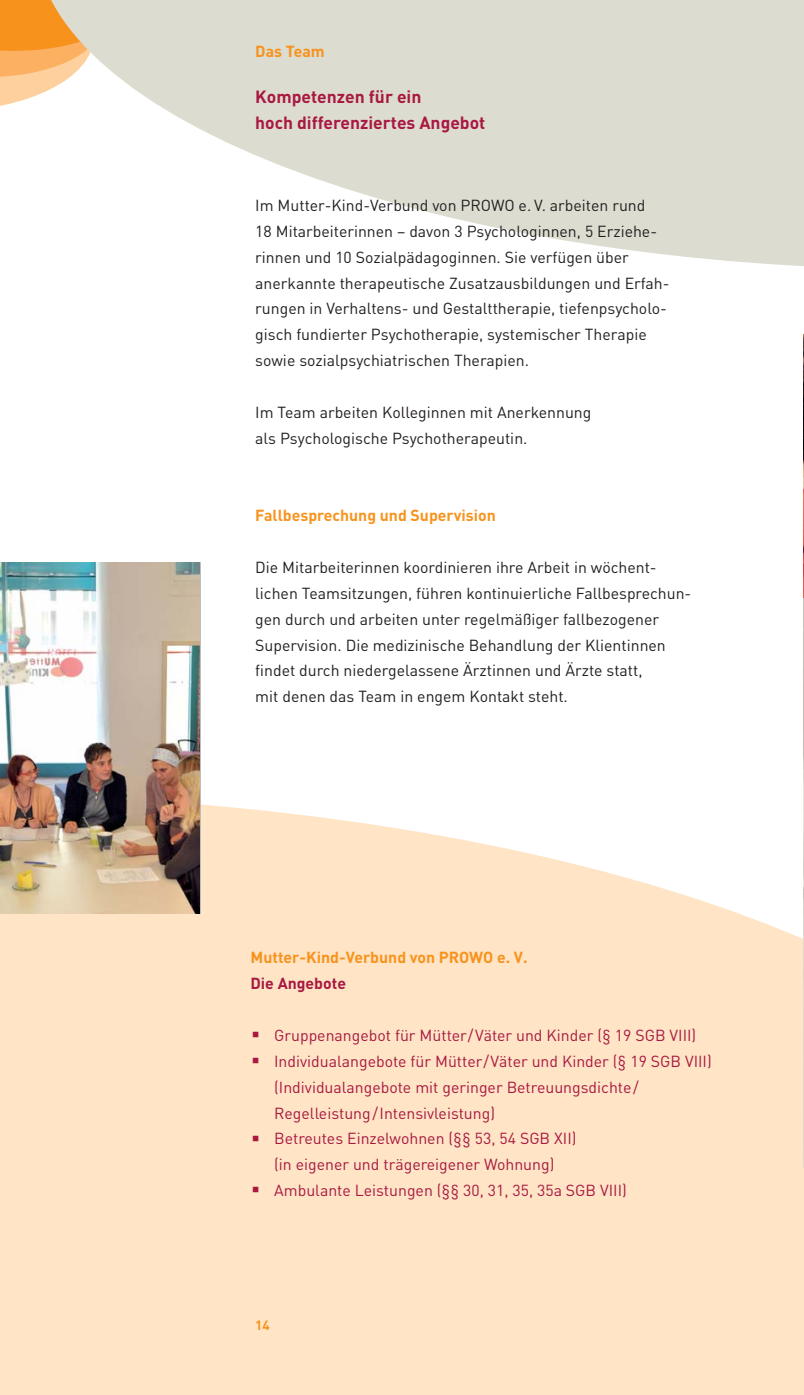
<style>
.page{position:relative;width:804px;height:1395px;background:#fff}
.page>*{position:absolute;margin:0;border:0;box-sizing:border-box;transform-origin:0 0}
.t1{font:700 36.75px "DIN";color:#a81841}
.t2{font:700 17.5px/25.9px "DIN";color:#a81841}
.t3{font:15.75px/25.9px "DIN";color:#231f20}
.t4{font:15.75px/25.9px "DIN";color:#a81841}
.t5{font:700 15.75px "DIN";color:#f7931d}
.t6{font:700 15.75px "DIN";color:#a81841}
.t7{font:700 13.3px "DIN";color:#f7931d}
</style>
<div class="page">
<div style="left:0;top:804px;width:804px;height:590px;background:#ffe4c6"></div>
<img style="left:803px;top:597px;width:1px;height:570px">
<svg style="left:0;top:0;width:35px;height:106px;background:#f9ad56"></svg>
<svg style="left:35px;top:0;width:769px;height:266px;fill:#dddcd0"></svg>
<img style="left:0;top:562px;width:199px;height:351px">
<img style="left:803px;top:334px;width:1px;height:263px">
<p class="t5" style="left:255px;top:45px;width:71px">Das Team</p>
<p class="t2" style="left:255px;top:85px;width:232px">Kompetenzen für ein<br>hoch differenziertes Angebot</p>
<p class="t3" style="left:255px;top:194px;width:416px">Im Mutter-Kind-Verbund von PROWO e. V. arbeiten rund<br>18 Mitarbeiterinnen – davon 3 Psychologinnen, 5 Erziehe&shy;rinnen und 10 Sozialpädagoginnen. Sie verfügen über anerkannte therapeutische Zusatzausbildungen und Erfah&shy;rungen in Verhaltens- und Gestalttherapie, tiefenpsycholo&shy;gisch fundierter Psychotherapie, systemischer Therapie sowie sozialpsychiatrischen Therapien.</p>
<p class="t3" style="left:255px;top:401px;width:338px">Im Team arbeiten Kolleginnen mit Anerkennung als Psychologische Psychotherapeutin.</p>
<p class="t5" style="left:255px;top:509px;width:242px">Fallbesprechung und Supervision</p>
<p class="t3" style="left:255px;top:556px;width:437px">Die Mitarbeiterinnen koordinieren ihre Arbeit in wöchent&shy;lichen Teamsitzungen, führen kontinuierliche Fallbesprechun&shy;gen durch und arbeiten unter regelmäßiger fallbezogener Supervision. Die medizinische Behandlung der Klientinnen findet durch niedergelassene Ärztinnen und Ärzte statt,<br>mit denen das Team in engem Kontakt steht.</p>
<p class="t5" style="left:250px;top:951px;width:278px">Mutter-Kind-Verbund von PROWO e. V.</p>
<p class="t6" style="left:250px;top:977px;width:97px">Die Angebote</p>
<h1 class="t1" style="left:250px;top:1017px;width:12px">·</h1>
<p class="t4" style="left:274px;top:1023px;width:423px">Gruppenangebot für Mütter/Väter und Kinder (§ 19 SGB VIII)</p>
<h1 class="t1" style="left:250px;top:1043px;width:12px">·</h1>
<p class="t4" style="left:274px;top:1049px;width:439px">Individualangebote für Mütter/Väter und Kinder (§ 19 SGB VIII) (Individualangebote mit geringer Betreuungsdichte/<br>Regelleistung/Intensivleistung)</p>
<h1 class="t1" style="left:250px;top:1120px;width:12px">·</h1>
<p class="t4" style="left:274px;top:1127px;width:304px">Betreutes Einzelwohnen (§§ 53, 54 SGB XII) (in eigener und trägereigener Wohnung)</p>
<h1 class="t1" style="left:250px;top:1172px;width:12px">·</h1>
<p class="t4" style="left:274px;top:1178px;width:354px">Ambulante Leistungen (§§ 30, 31, 35, 35a SGB VIII)</p>
<p class="t7" style="left:255px;top:1319px;width:16px">14</p>
</div>
